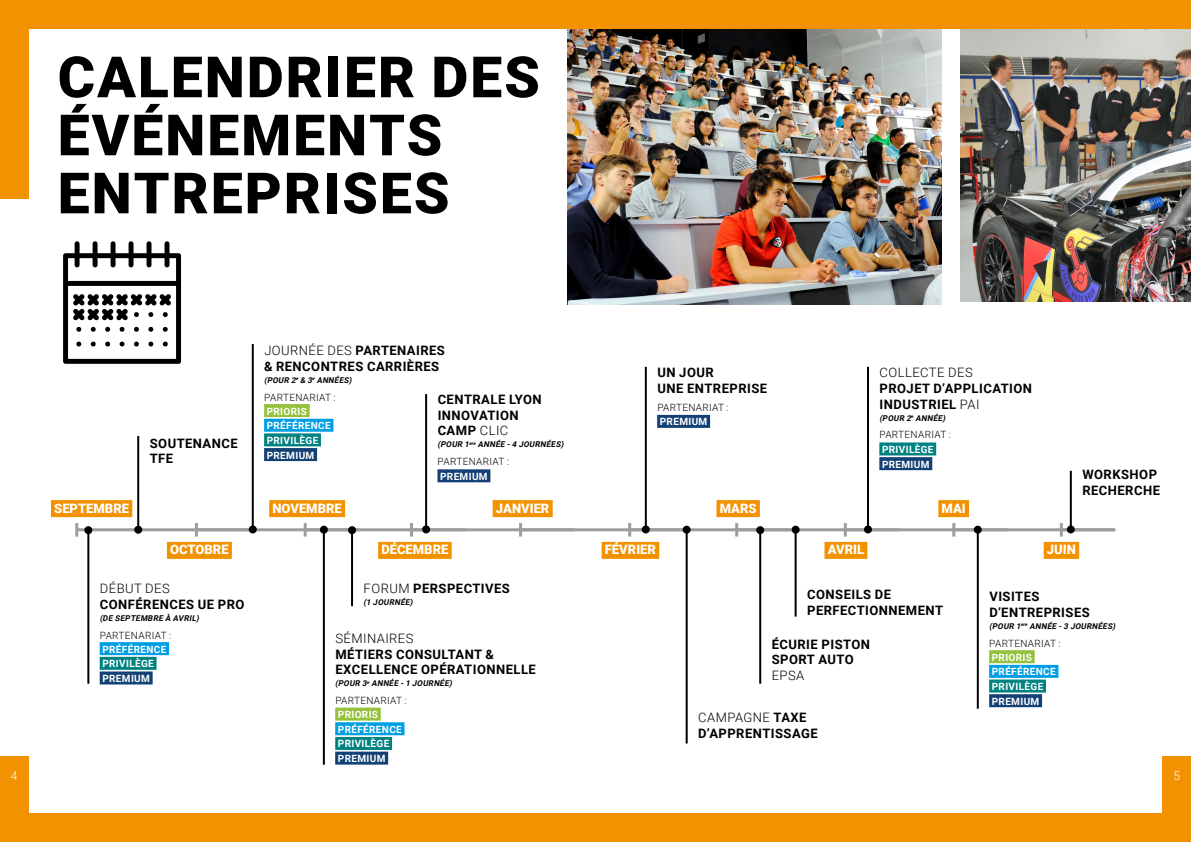
<style>
.page{position:relative;width:1191px;height:842px;background:#fff}
.page>*{position:absolute;margin:0;border:0;box-sizing:border-box;transform-origin:0 0}
.t1{font:900 57px/58px "Roboto";letter-spacing:.035em;color:#000}
.t2{font:700 13px/15.6px "Roboto";letter-spacing:.035em;color:#000}
.t3{font:900 13px "Roboto";color:#fff}
.t4{font:300 13px "Roboto";letter-spacing:.035em;color:#000}
.t5{font:300 12px "Roboto";color:#fff}
.t6{font:700 10px/14.7px "Roboto";letter-spacing:.035em;color:#fff}
.t7{font:300 10px "Roboto";letter-spacing:.035em;color:#000}
.t8{font:italic 700 8px "Roboto";color:#000}
.s1{font-weight:300}
</style>
<div class="page">
<div style="left:1162px;top:757px;width:29px;height:85px;background:#f39200"></div>
<div style="left:0;top:757px;width:28px;height:85px;background:#f39200"></div>
<img style="left:960px;top:28px;width:231px;height:274px">
<img style="left:567px;top:28px;width:374px;height:276px">
<div style="left:0;top:0;width:1191px;height:28px;background:#f39200"></div>
<div style="left:0;top:0;width:28px;height:198px;background:#f39200"></div>
<hr style="left:77px;top:528px;width:1036px;height:3px;background:#9d9d9c">
<svg style="left:75px;top:523px;width:3px;height:13px"></svg>
<div style="left:51px;top:500px;width:81px;height:17px;background:#f39200"></div>
<div style="left:269px;top:500px;width:76px;height:17px;background:#f39200"></div>
<div style="left:492px;top:500px;width:60px;height:17px;background:#f39200"></div>
<div style="left:716px;top:500px;width:44px;height:17px;background:#f39200"></div>
<div style="left:938px;top:500px;width:31px;height:17px;background:#f39200"></div>
<div style="left:167px;top:542px;width:65px;height:17px;background:#f39200"></div>
<div style="left:378px;top:542px;width:74px;height:17px;background:#f39200"></div>
<div style="left:601px;top:542px;width:58px;height:17px;background:#f39200"></div>
<div style="left:824px;top:542px;width:43px;height:17px;background:#f39200"></div>
<div style="left:1043px;top:542px;width:36px;height:17px;background:#f39200"></div>
<svg style="left:195px;top:523px;width:3px;height:13px"></svg>
<svg style="left:304px;top:523px;width:3px;height:13px"></svg>
<svg style="left:410px;top:523px;width:3px;height:13px"></svg>
<svg style="left:519px;top:523px;width:3px;height:13px"></svg>
<svg style="left:628px;top:523px;width:3px;height:13px"></svg>
<svg style="left:735px;top:523px;width:3px;height:13px"></svg>
<div style="left:100px;top:642px;width:69px;height:13px;background:#009fe3"></div>
<div style="left:100px;top:657px;width:56px;height:13px;background:#008281"></div>
<div style="left:100px;top:671px;width:53px;height:13px;background:#134176"></div>
<hr style="left:87px;top:530px;width:2px;height:154px;background:#000">
<div style="left:84px;top:526px;width:8px;height:8px;background:#000;border-radius:50%"></div>
<hr style="left:137px;top:436px;width:2px;height:94px;background:#000">
<div style="left:134px;top:526px;width:8px;height:8px;background:#000;border-radius:50%"></div>
<div style="left:264px;top:404px;width:46px;height:13px;background:#94c23d"></div>
<div style="left:264px;top:419px;width:69px;height:13px;background:#009fe3"></div>
<div style="left:264px;top:433px;width:57px;height:13px;background:#008281"></div>
<div style="left:264px;top:448px;width:53px;height:13px;background:#134176"></div>
<hr style="left:252px;top:344px;width:2px;height:185px;background:#000">
<div style="left:249px;top:525px;width:8px;height:8px;background:#000;border-radius:50%"></div>
<div style="left:335px;top:708px;width:46px;height:13px;background:#94c23d"></div>
<div style="left:335px;top:722px;width:69px;height:13px;background:#009fe3"></div>
<div style="left:335px;top:737px;width:57px;height:13px;background:#008281"></div>
<div style="left:335px;top:752px;width:53px;height:13px;background:#134176"></div>
<hr style="left:323px;top:530px;width:2px;height:235px;background:#000">
<div style="left:320px;top:526px;width:8px;height:8px;background:#000;border-radius:50%"></div>
<hr style="left:351px;top:530px;width:2px;height:76px;background:#000">
<div style="left:348px;top:526px;width:8px;height:8px;background:#000;border-radius:50%"></div>
<div style="left:437px;top:469px;width:53px;height:13px;background:#134176"></div>
<hr style="left:425px;top:394px;width:2px;height:135px;background:#000">
<div style="left:422px;top:525px;width:8px;height:8px;background:#000;border-radius:50%"></div>
<div style="left:657px;top:415px;width:53px;height:13px;background:#134176"></div>
<hr style="left:645px;top:367px;width:2px;height:162px;background:#000">
<div style="left:642px;top:525px;width:8px;height:8px;background:#000;border-radius:50%"></div>
<hr style="left:685px;top:530px;width:2px;height:213px;background:#000">
<div style="left:682px;top:526px;width:8px;height:8px;background:#000;border-radius:50%"></div>
<svg style="left:844px;top:523px;width:3px;height:13px"></svg>
<hr style="left:759px;top:530px;width:2px;height:154px;background:#000">
<div style="left:756px;top:526px;width:8px;height:8px;background:#000;border-radius:50%"></div>
<hr style="left:794px;top:530px;width:2px;height:87px;background:#000">
<div style="left:791px;top:526px;width:8px;height:8px;background:#000;border-radius:50%"></div>
<svg style="left:952px;top:523px;width:3px;height:13px"></svg>
<div style="left:879px;top:442px;width:57px;height:13px;background:#008281"></div>
<div style="left:879px;top:457px;width:53px;height:13px;background:#134176"></div>
<hr style="left:867px;top:367px;width:2px;height:162px;background:#000">
<div style="left:864px;top:525px;width:8px;height:8px;background:#000;border-radius:50%"></div>
<div style="left:989px;top:650px;width:45px;height:13px;background:#94c23d"></div>
<div style="left:989px;top:665px;width:69px;height:13px;background:#009fe3"></div>
<div style="left:989px;top:679px;width:57px;height:13px;background:#008281"></div>
<div style="left:989px;top:694px;width:53px;height:13px;background:#134176"></div>
<hr style="left:976px;top:530px;width:2px;height:179px;background:#000">
<div style="left:973px;top:526px;width:8px;height:8px;background:#000;border-radius:50%"></div>
<hr style="left:1061px;top:528px;width:54px;height:3px;background:#9d9d9c">
<svg style="left:1059px;top:523px;width:3px;height:13px"></svg>
<hr style="left:1069px;top:471px;width:2px;height:58px;background:#000">
<div style="left:1066px;top:525px;width:8px;height:8px;background:#000;border-radius:50%"></div>
<div style="left:0;top:814px;width:1191px;height:28px;background:#f39200"></div>
<svg style="left:63px;top:241px;width:118px;height:123px"></svg>
<h1 class="t1" style="left:58px;top:46px;width:484px">CALENDRIER DES<br>ÉVÉNEMENTS<br>ENTREPRISES</h1>
<p class="t2" style="left:150px;top:435px;width:89px">SOUTENANCE<br>TFE</p>
<p class="t2" style="left:264px;top:342px;width:182px"><span class="s1">JOURNÉE DES</span> PARTENAIRES &amp; RENCONTRES CARRIÈRES</p>
<p class="t8" style="left:264px;top:374px;width:91px">(POUR 2<sup>e</sup> &amp; 3<sup>e</sup> ANNÉES)</p>
<p class="t7" style="left:264px;top:390px;width:73px">PARTENARIAT :</p>
<p class="t6" style="left:267px;top:403px;width:65px">PRIORIS<br>PRÉFÉRENCE<br>PRIVILÈGE<br>PREMIUM</p>
<p class="t2" style="left:438px;top:391px;width:105px">CENTRALE LYON<br>INNOVATION<br>CAMP <span class="s1">CLIC</span></p>
<p class="t8" style="left:437px;top:439px;width:129px">(POUR 1<sup>ere</sup> ANNÉE -4 JOURNÉES)</p>
<p class="t7" style="left:437px;top:455px;width:73px">PARTENARIAT :</p>
<p class="t6" style="left:440px;top:469px;width:49px">PREMIUM</p>
<p class="t2" style="left:657px;top:364px;width:111px">UN JOUR<br>UNE ENTREPRISE</p>
<p class="t7" style="left:657px;top:400px;width:73px">PARTENARIAT :</p>
<p class="t6" style="left:660px;top:414px;width:49px">PREMIUM</p>
<p class="t4" style="left:879px;top:364px;width:95px">COLLECTE DES</p>
<p class="t2" style="left:879px;top:380px;width:154px">PROJET D’APPLICATION<br>INDUSTRIEL <span class="s1">PAI</span></p>
<p class="t8" style="left:879px;top:412px;width:69px">(POUR 2<sup>e</sup> ANNÉE)</p>
<p class="t7" style="left:879px;top:428px;width:73px">PARTENARIAT :</p>
<p class="t6" style="left:882px;top:442px;width:53px">PRIVILÈGE<br>PREMIUM</p>
<p class="t2" style="left:1082px;top:466px;width:79px">WORKSHOP<br>RECHERCHE</p>
<p class="t3" style="left:54px;top:499px;width:76px">SEPTEMBRE</p>
<p class="t3" style="left:272px;top:499px;width:71px">NOVEMBRE</p>
<p class="t3" style="left:496px;top:499px;width:55px">JANVIER</p>
<p class="t3" style="left:719px;top:499px;width:38px">MARS</p>
<p class="t3" style="left:941px;top:499px;width:26px">MAI</p>
<p class="t3" style="left:170px;top:541px;width:60px">OCTOBRE</p>
<p class="t3" style="left:381px;top:541px;width:69px">DÉCEMBRE</p>
<p class="t3" style="left:605px;top:541px;width:53px">FÉVRIER</p>
<p class="t3" style="left:827px;top:541px;width:38px">AVRIL</p>
<p class="t3" style="left:1047px;top:541px;width:31px">JUIN</p>
<p class="t4" style="left:100px;top:580px;width:71px">DÉBUT DES</p>
<p class="t2" style="left:100px;top:596px;width:146px">CONFÉRENCES UE PRO</p>
<p class="t8" style="left:100px;top:612px;width:103px">(DE SEPTEMBRE À AVRIL)</p>
<p class="t7" style="left:100px;top:628px;width:73px">PARTENARIAT :</p>
<p class="t6" style="left:102px;top:641px;width:65px">PRÉFÉRENCE<br>PRIVILÈGE<br>PREMIUM</p>
<p class="t2" style="left:363px;top:580px;width:148px"><span class="s1">FORUM</span> PERSPECTIVES</p>
<p class="t8" style="left:363px;top:597px;width:53px">(1 JOURNÉE)</p>
<p class="t2" style="left:807px;top:586px;width:138px">CONSEILS DE<br>PERFECTIONNEMENT</p>
<p class="t2" style="left:989px;top:588px;width:102px">VISITES<br>D’ENTREPRISES</p>
<p class="t8" style="left:989px;top:620px;width:129px">(POUR 1<sup>ere</sup> ANNÉE -3 JOURNÉES)</p>
<p class="t7" style="left:989px;top:636px;width:73px">PARTENARIAT :</p>
<p class="t6" style="left:991px;top:649px;width:65px">PRIORIS<br>PRÉFÉRENCE<br>PRIVILÈGE<br>PREMIUM</p>
<p class="t4" style="left:335px;top:629px;width:80px">SÉMINAIRES</p>
<p class="t2" style="left:335px;top:646px;width:202px">MÉTIERS CONSULTANT &amp;<br>EXCELLENCE OPÉRATIONNELLE</p>
<p class="t8" style="left:335px;top:678px;width:120px">(POUR 3<sup>e</sup> ANNÉE -1 JOURNÉE)</p>
<p class="t7" style="left:335px;top:693px;width:73px">PARTENARIAT :</p>
<p class="t6" style="left:338px;top:707px;width:65px">PRIORIS<br>PRÉFÉRENCE<br>PRIVILÈGE<br>PREMIUM</p>
<p class="t2" style="left:772px;top:636px;width:100px">ÉCURIE PISTON<br>SPORT AUTO</p>
<p class="t4" style="left:772px;top:666px;width:34px">EPSA</p>
<p class="t2" style="left:698px;top:709px;width:121px"><span class="s1">CAMPAGNE</span> TAXE<br>D’APPRENTISSAGE</p>
<p class="t5" style="left:11px;top:767px;width:8px">4</p>
<p class="t5" style="left:1173px;top:767px;width:8px">5</p>
</div>
